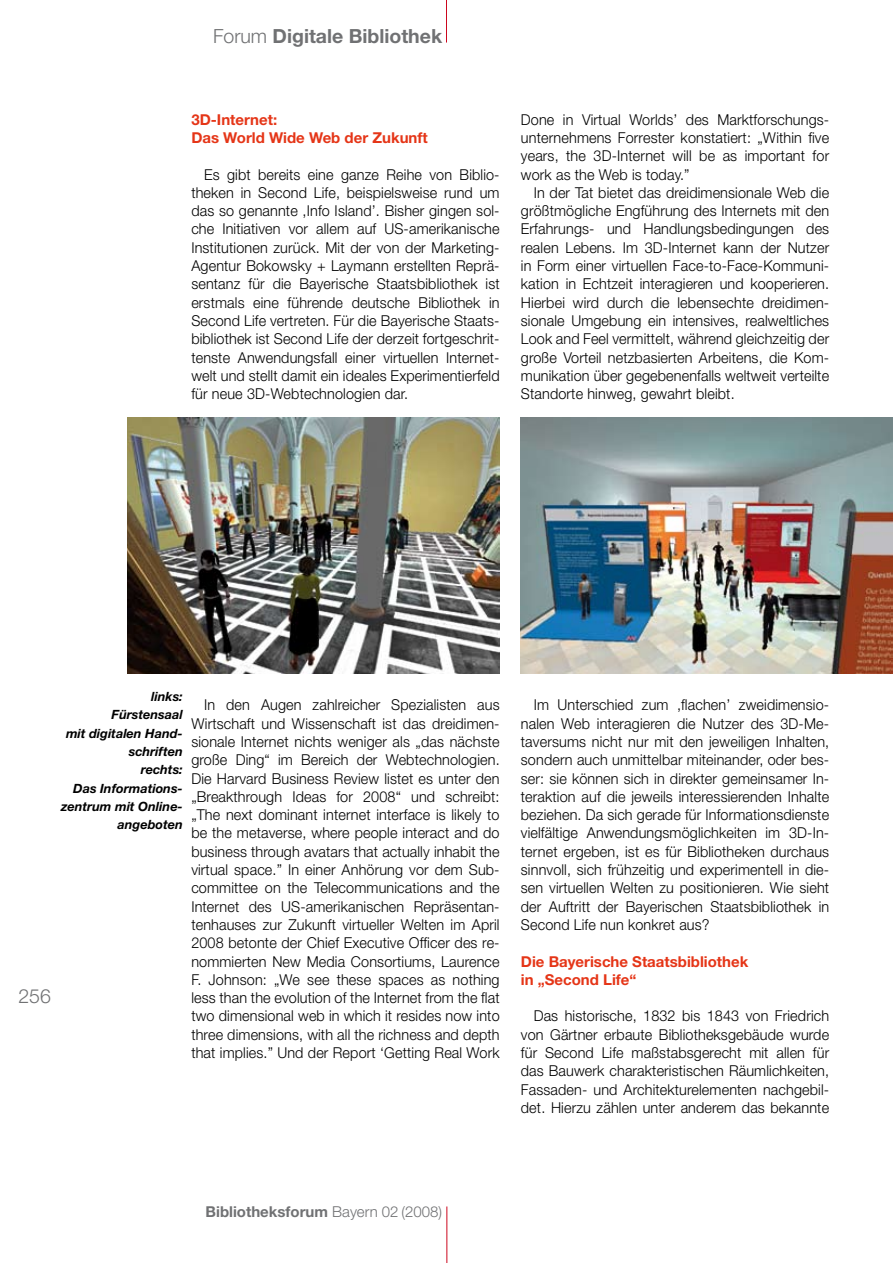
<style>
.page{position:relative;width:893px;height:1263px;background:#fff}
.page>*{position:absolute;margin:0;border:0;box-sizing:border-box;transform-origin:0 0}
.t1{font:700 19.5px "Helvetica Neue";color:#707173}
.t2{font:300 19.5px "Helvetica Neue";color:#707173}
.t3{font:300 15px/18.3px "Helvetica Neue";letter-spacing:.01em;color:#000;text-align:justify;scale:.96 1}
.t4{font:700 15px/18.3px "Helvetica Neue";color:#e53517}
.t5{font:700 15px "Helvetica Neue";color:#707173}
.t6{font:italic 700 12.75px/18.3px "Helvetica Neue";color:#000;text-align:right}
.s1{font-weight:300}
</style>
<div class="page">
<hr style="left:446px;top:0;width:1px;height:43px;background:#cc071e">
<hr style="left:446px;top:1206px;width:1px;height:57px;background:#cc071e">
<img style="left:128px;top:417px;width:371px;height:257px">
<img style="left:521px;top:417px;width:372px;height:257px">
<h1 class="t1" style="left:213px;top:24px;width:231px"><span class="s1">Forum</span> Digitale Bibliothek</h1>
<p class="t4" style="left:191px;top:110px;width:238px">3D-Internet:<br>Das World Wide Web der Zukunft</p>
<p class="t3" style="left:191px;top:165px;width:323px;text-indent:13px">Es gibt bereits eine ganze Reihe von Biblio&shy;theken in Second Life, beispielsweise rund um das so genannte ‚Info Island’. Bisher gingen sol&shy;che Initiativen vor allem auf US-amerikanische Institutionen zurück. Mit der von der Marketing-Agentur Bokowsky + Laymann erstellten Reprä&shy;sentanz für die Bayerische Staatsbibliothek ist erstmals eine führende deutsche Bibliothek in Second Life vertreten. Für die Bayerische Staats&shy;bibliothek ist Second Life der derzeit fortgeschrit&shy;tenste Anwendungsfall einer virtuellen Internet&shy;welt und stellt damit ein ideales Experimentierfeld für neue 3D-Webtechnologien dar.</p>
<p class="t3" style="left:521px;top:110px;width:323px">Done in Virtual Worlds’ des Marktforschungs&shy;unternehmens Forrester konstatiert: „Within five years, the 3D-Internet will be as important for work as the Web is today.”</p>
<p class="t3" style="left:521px;top:183px;width:323px;text-indent:13px">In der Tat bietet das dreidimensionale Web die größtmögliche Engführung des Internets mit den Erfahrungs- und Handlungsbedingungen des realen Lebens. Im 3D-Internet kann der Nutzer in Form einer virtuellen Face-to-Face-Kommuni&shy;kation in Echtzeit interagieren und kooperieren.<br>Hierbei wird durch die lebensechte dreidimen&shy;sionale Umgebung ein intensives, realweltliches Look and Feel vermittelt, während gleichzeitig der große Vorteil netzbasierten Arbeitens, die Kom&shy;munikation über gegebenenfalls weltweit verteilte Standorte hinweg, gewahrt bleibt.</p>
<h1 class="t2" style="left:18px;top:984px;width:34px">256</h1>
<p class="t6" style="left:61px;top:687px;width:123px">links:<br>Fürstensaal<br>mit digitalen Hand&shy;schriften<br>rechts:<br>Das Informations&shy;zentrum mit Online&shy;angeboten</p>
<p class="t3" style="left:191px;top:695px;width:323px;text-indent:13px">In den Augen zahlreicher Spezialisten aus Wirtschaft und Wissenschaft ist das dreidimen&shy;sionale Internet nichts weniger als „das nächste große Ding“ im Bereich der Webtechnologien.<br>Die Harvard Business Review listet es unter den „Breakthrough Ideas for 2008“ und schreibt: „The next dominant internet interface is likely to be the metaverse, where people interact and do business through avatars that actually inhabit the virtual space.” In einer Anhörung vor dem Sub&shy;committee on the Telecommunications and the Internet des US-amerikanischen Repräsentan&shy;tenhauses zur Zukunft virtueller Welten im April 2008 betonte der Chief Executive Officer des re&shy;nommierten New Media Consortiums, Laurence F. Johnson: „We see these spaces as nothing less than the evolution of the Internet from the flat two dimensional web in which it resides now into three dimensions, with all the richness and depth that implies.” Und der Report ‘Getting Real Work</p>
<p class="t3" style="left:521px;top:695px;width:323px;text-indent:13px">Im Unterschied zum ‚flachen’ zweidimensio&shy;nalen Web interagieren die Nutzer des 3D-Me&shy;taversums nicht nur mit den jeweiligen Inhalten, sondern auch unmittelbar miteinander, oder bes&shy;ser: sie können sich in direkter gemeinsamer In&shy;teraktion auf die jeweils interessierenden Inhalte beziehen. Da sich gerade für Informationsdienste vielfältige Anwendungsmöglichkeiten im 3D-In&shy;ternet ergeben, ist es für Bibliotheken durchaus sinnvoll, sich frühzeitig und experimentell in die&shy;sen virtuellen Welten zu positionieren. Wie sieht der Auftritt der Bayerischen Staatsbibliothek in Second Life nun konkret aus?</p>
<p class="t4" style="left:521px;top:952px;width:229px">Die Bayerische Staatsbibliothek in „Second Life“</p>
<p class="t3" style="left:521px;top:1006px;width:323px;text-indent:13px">Das historische, 1832 bis 1843 von Friedrich von Gärtner erbaute Bibliotheksgebäude wurde für Second Life maßstabsgerecht mit allen für das Bauwerk charakteristischen Räumlichkeiten, Fassaden- und Architekturelementen nachgebil&shy;det. Hierzu zählen unter anderem das bekannte</p>
<p class="t5" style="left:206px;top:1202px;width:238px">Bibliotheksforum <span class="s1">Bayern 02 (2008)</span></p>
</div>
